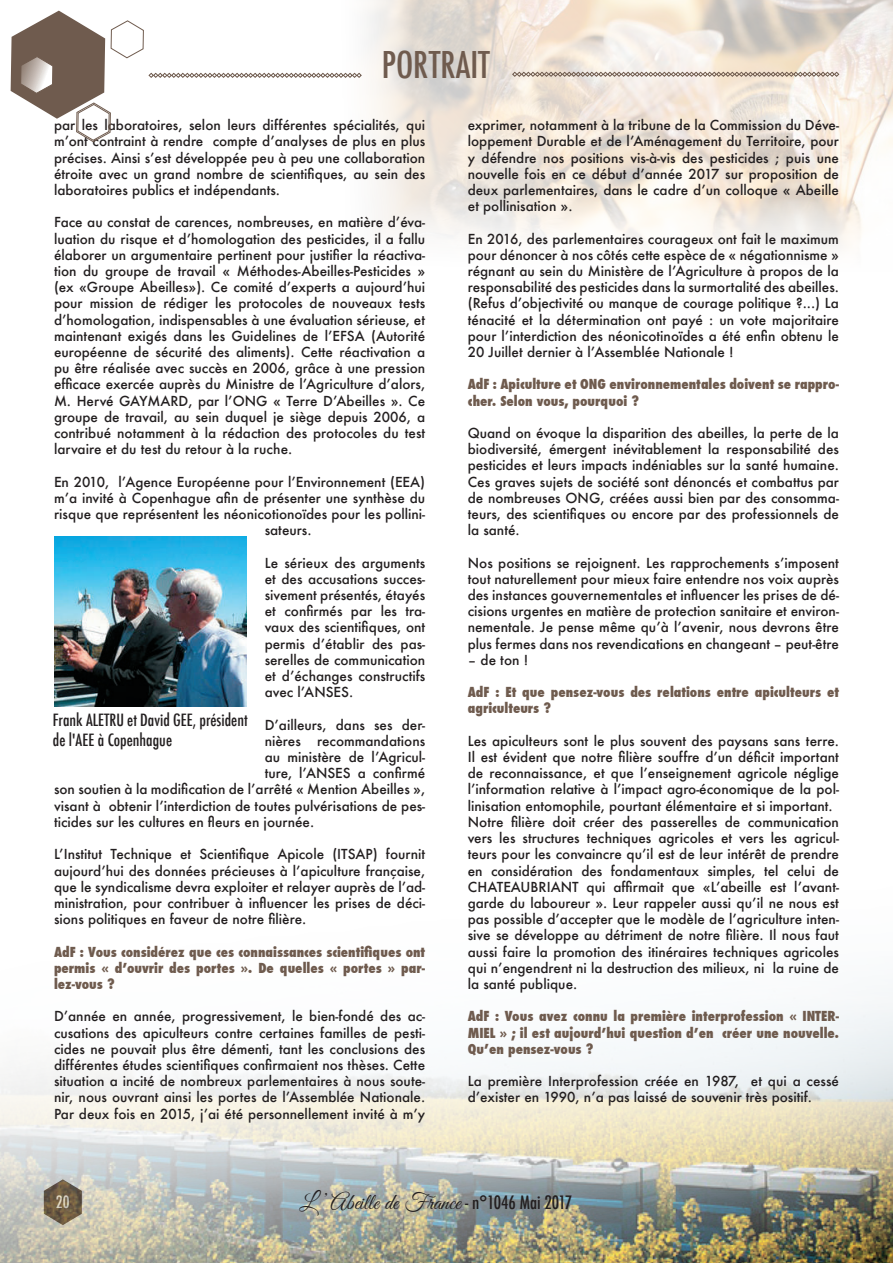
<style>
.page{position:relative;width:893px;height:1263px;background:#fff}
.page>*{position:absolute;margin:0;border:0;box-sizing:border-box;transform-origin:0 0}
.t1{font:500 condensed 36px "Futura";color:#6f5b4e}
.t2{font:22.5px "Great Vibes";color:#231f20}
.t3{font:500 condensed 16.5px/19.8px "Futura";color:#231f20}
.t4{font:500 condensed 16.5px "Futura";color:#fff}
.t5{font:500 13.5px/16.2px "Futura";color:#231f20;text-align:justify}
.t6{font:800 condensed 13.5px/16.2px "Futura";color:#6f5b4e;text-align:justify}
.s1{font-family:"Futura";font-weight:500;font-stretch:condensed;font-size:18px}
</style>
<div class="page">
<img style="left:0;top:1003px;width:893px;height:260px">
<img style="left:367px;top:0;width:526px;height:249px">
<img style="left:54px;top:537px;width:192px;height:170px">
<svg style="left:512px;top:72px;width:327px;height:5px;background:#b2a397"></svg>
<svg style="left:11px;top:11px;width:351px;height:132px"></svg>
<h1 class="t1" style="left:382px;top:42px;width:110px">PORTRAIT</h1>
<p class="t5" style="left:54px;top:117px;width:373px">par les laboratoires, selon leurs différentes spécialités, qui m’ont contraint à rendre compte d’analyses de plus en plus précises. Ainsi s’est développée peu à peu une collaboration étroite avec un grand nombre de scientifiques, au sein des laboratoires publics et indépendants.</p>
<p class="t5" style="left:54px;top:214px;width:373px">Face au constat de carences, nombreuses, en matière d’éva&shy;luation du risque et d’homologation des pesticides, il a fallu élaborer un argumentaire pertinent pour justifier la réactiva&shy;tion du groupe de travail « Méthodes-Abeilles-Pesticides » (ex «Groupe Abeilles»). Ce comité d’experts a aujourd’hui pour mission de rédiger les protocoles de nouveaux tests d’homologation, indispensables à une évaluation sérieuse, et maintenant exigés dans les Guidelines de l’EFSA (Autorité européenne de sécurité des aliments). Cette réactivation a pu être réalisée avec succès en 2006, grâce à une pression efficace exercée auprès du Ministre de l’Agriculture d’alors, M. Hervé GAYMARD, par l’ONG « Terre D’Abeilles ». Ce groupe de travail, au sein duquel je siège depuis 2006, a contribué notamment à la rédaction des protocoles du test larvaire et du test du retour à la ruche.</p>
<p class="t5" style="left:54px;top:473px;width:373px">En 2010, l’Agence Européenne pour l’Environnement (EEA)</p>
<p class="t5" style="left:54px;top:490px;width:373px">m’a invité à Copenhague afin de présenter une synthèse du</p>
<p class="t5" style="left:54px;top:506px;width:373px">risque que représentent les néonicotionoïdes pour les pollini-</p>
<p class="t5" style="left:265px;top:522px;width:48px">sateurs.</p>
<p class="t5" style="left:265px;top:554px;width:162px">Le sérieux des arguments et des accusations succes&shy;sivement présentés, étayés et confirmés par les tra&shy;vaux des scientifiques, ont permis d’établir des pas&shy;serelles de communication et d’échanges constructifs avec l’ANSES.</p>
<p class="t5" style="left:265px;top:716px;width:162px">D’ailleurs, dans ses der-</p>
<p class="t5" style="left:265px;top:733px;width:162px">nières recommandations</p>
<p class="t5" style="left:265px;top:749px;width:162px">au ministère de l’Agricul-</p>
<p class="t5" style="left:265px;top:765px;width:162px">ture, l’ANSES a confirmé</p>
<p class="t5" style="left:54px;top:781px;width:373px">son soutien à la modification de l’arrêté « Mention Abeilles »,</p>
<p class="t5" style="left:54px;top:797px;width:373px">visant à obtenir l’interdiction de toutes pulvérisations de pes-</p>
<p class="t5" style="left:54px;top:814px;width:262px">ticides sur les cultures en fleurs en journée.</p>
<p class="t5" style="left:54px;top:846px;width:373px">L’Institut Technique et Scientifique Apicole (ITSAP) fournit aujourd’hui des données précieuses à l’apiculture française, que le syndicalisme devra exploiter et relayer auprès de l’ad&shy;ministration, pour contribuer à influencer les prises de déci&shy;sions politiques en faveur de notre filière.</p>
<p class="t6" style="left:54px;top:943px;width:373px">AdF : Vous considérez que ces connaissances scientifiques ont permis « d’ouvrir des portes ». De quelles « portes » par&shy;lez-vous ?</p>
<p class="t5" style="left:54px;top:1008px;width:373px">D’année en année, progressivement, le bien-fondé des ac&shy;cusations des apiculteurs contre certaines familles de pesti&shy;cides ne pouvait plus être démenti, tant les conclusions des différentes études scientifiques confirmaient nos thèses. Cette situation a incité de nombreux parlementaires à nous soute&shy;nir, nous ouvrant ainsi les portes de l’Assemblée Nationale.<br>Par deux fois en 2015, j’ai été personnellement invité à m’y</p>
<p class="t3" style="left:53px;top:710px;width:196px">Frank ALETRU et David GEE, président de l'AEE à Copenhague</p>
<p class="t5" style="left:468px;top:117px;width:373px">exprimer, notamment à la tribune de la Commission du Déve&shy;loppement Durable et de l’Aménagement du Territoire, pour y défendre nos positions vis-à-vis des pesticides ; puis une nouvelle fois en ce début d’année 2017 sur proposition de deux parlementaires, dans le cadre d’un colloque « Abeille et pollinisation ».</p>
<p class="t5" style="left:468px;top:230px;width:373px">En 2016, des parlementaires courageux ont fait le maximum pour dénoncer à nos côtés cette espèce de « négationnisme » régnant au sein du Ministère de l’Agriculture à propos de la responsabilité des pesticides dans la surmortalité des abeilles. (Refus d’objectivité ou manque de courage politique ?...) La ténacité et la détermination ont payé : un vote majoritaire pour l’interdiction des néonicotinoïdes a été enfin obtenu le 20 Juillet dernier à l’Assemblée Nationale !</p>
<p class="t6" style="left:468px;top:376px;width:373px">AdF : Apiculture et ONG environnementales doivent se rappro&shy;cher. Selon vous, pourquoi ?</p>
<p class="t5" style="left:468px;top:425px;width:373px">Quand on évoque la disparition des abeilles, la perte de la biodiversité, émergent inévitablement la responsabilité des pesticides et leurs impacts indéniables sur la santé humaine.<br>Ces graves sujets de société sont dénoncés et combattus par de nombreuses ONG, créées aussi bien par des consomma&shy;teurs, des scientifiques ou encore par des professionnels de la santé.</p>
<p class="t5" style="left:468px;top:554px;width:373px">Nos positions se rejoignent. Les rapprochements s’imposent tout naturellement pour mieux faire entendre nos voix auprès des instances gouvernementales et influencer les prises de dé&shy;cisions urgentes en matière de protection sanitaire et environ&shy;nementale. Je pense même qu’à l’avenir, nous devrons être plus fermes dans nos revendications en changeant – peut-être</p>
<p class="t5" style="left:468px;top:652px;width:62px">– de ton !</p>
<p class="t6" style="left:468px;top:684px;width:373px">AdF : Et que pensez-vous des relations entre apiculteurs et agriculteurs ?</p>
<p class="t5" style="left:468px;top:733px;width:373px;text-align:left">Les apiculteurs sont le plus souvent des paysans sans terre.<br>Il est évident que notre filière souffre d’un déficit important de reconnaissance, et que l’enseignement agricole néglige l’information relative à l’impact agro-économique de la pol&shy;linisation entomophile, pourtant élémentaire et si important.<br>Notre filière doit créer des passerelles de communication vers les structures techniques agricoles et vers les agricul&shy;teurs pour les convaincre qu’il est de leur intérêt de prendre en considération des fondamentaux simples, tel celui de CHATEAUBRIANT qui affirmait que «L’abeille est l’avant&shy;garde du laboureur ». Leur rappeler aussi qu’il ne nous est pas possible d’accepter que le modèle de l’agriculture inten&shy;sive se développe au détriment de notre filière. Il nous faut aussi faire la promotion des itinéraires techniques agricoles qui n’engendrent ni la destruction des milieux, ni la ruine de la santé publique.</p>
<p class="t6" style="left:468px;top:1008px;width:373px">AdF : Vous avez connu la première interprofession « INTER-MIEL » ; il est aujourd’hui question d’en créer une nouvelle.<br>Qu’en pensez-vous ?</p>
<p class="t5" style="left:468px;top:1073px;width:373px">La première Interprofession créée en 1987, et qui a cessé d’exister en 1990, n’a pas laissé de souvenir très positif.</p>
<p class="t4" style="left:56px;top:1191px;width:15px">20</p>
<h2 class="t2" style="left:299px;top:1189px;width:274px">L ’ Abeille de France <span class="s1">- n°1046 Mai 2017</span></h2>
</div>
